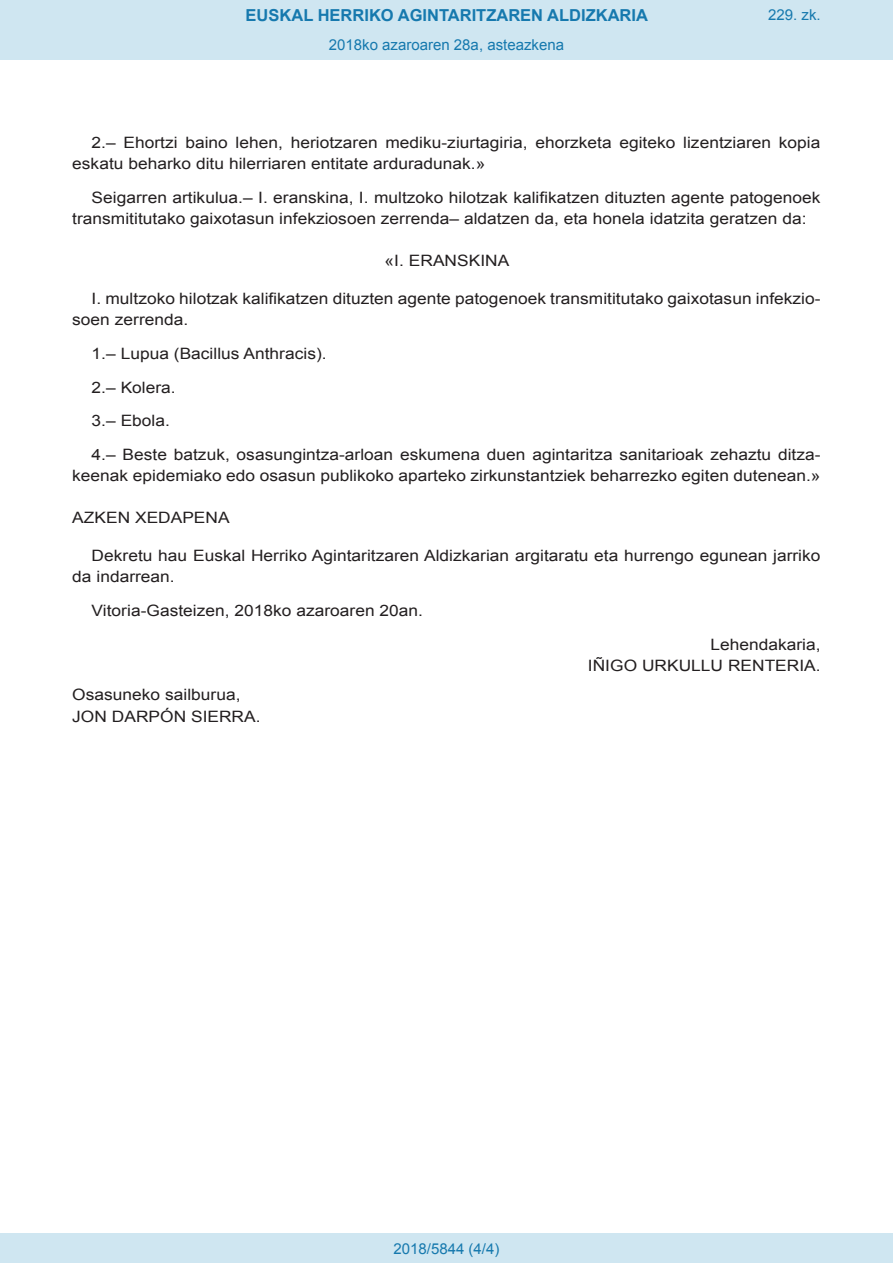
<style>
.page{position:relative;width:893px;height:1263px;background:#fff}
.page>*{position:absolute;margin:0;border:0;box-sizing:border-box;transform-origin:0 0}
.t1{font:700 16.5px "Arial";color:#1679ae}
.BOPVDetalle{font:15.6px/21px "Arial";color:#231f20;scale:1.11 1}
.BOPVFirmaLugFec{font:15.6px "Arial";color:#231f20;scale:1.11 1}
.BOPVNombreLehen2{font:15.6px "Arial";color:#231f20;scale:1.11 1}
.BOPVFirmaPuesto{font:15.6px "Arial";color:#231f20;scale:1.11 1}
.BOPVFirmaNombre{font:15.6px "Arial";color:#231f20;scale:1.11 1}
.BOPVDisposicion{font:15.6px "Arial";color:#231f20;scale:1.11 1}
.BOPVPuestoLehen2{font:15.6px "Arial";color:#231f20;scale:1.11 1}
.BOPVClave{font:15.6px "Arial";color:#231f20;scale:1.11 1}
.Paginacion_Centro{font:15px "Arial";color:#1679ae}
</style>
<div class="page">
<div style="left:0;top:0;width:893px;height:60px;background:#cfe6f1"></div>
<div style="left:0;top:1233px;width:893px;height:30px;background:#cfe6f1"></div>
<p class="t1" style="left:246px;top:4px;width:404px">EUSKAL HERRIKO AGINTARITZAREN ALDIZKARIA</p>
<p class="Paginacion_Centro" style="left:329px;top:35px;width:237px">2018ko azaroaren 28a, asteazkena</p>
<p class="Paginacion_Centro" style="left:768px;top:5px;width:54px">229. zk.</p>
<p class="BOPVDetalle" style="left:72px;top:132px;width:676px;text-indent:19px">2.– Ehortzi baino lehen, heriotzaren mediku-ziurtagiria, ehorzketa egiteko lizentziaren kopia eskatu beharko ditu hilerriaren entitate arduradunak.»</p>
<p class="BOPVDetalle" style="left:72px;top:187px;width:676px;text-indent:19px">Seigarren artikulua.– I. eranskina, I. multzoko hilotzak kalifikatzen dituzten agente patogenoek transmititutako gaixotasun infekziosoen zerrenda– aldatzen da, eta honela idatzita geratzen da:</p>
<p class="BOPVClave" style="left:385px;top:250px;width:114px">«I. ERANSKINA</p>
<p class="BOPVDetalle" style="left:72px;top:288px;width:676px;text-indent:19px">I. multzoko hilotzak kalifikatzen dituzten agente patogenoek transmititutako gaixotasun infekzio&shy;soen zerrenda.</p>
<p class="BOPVDetalle" style="left:92px;top:343px;width:213px">1.– Lupua (Bacillus Anthracis).</p>
<p class="BOPVDetalle" style="left:92px;top:377px;width:77px">2.– Kolera.</p>
<p class="BOPVDetalle" style="left:92px;top:411px;width:72px">3.– Ebola.</p>
<p class="BOPVDetalle" style="left:72px;top:444px;width:676px;text-align:right">4.– Beste batzuk, osasungintza-arloan eskumena duen agintaritza sanitarioak zehaztu ditza&shy;keenak epidemiako edo osasun publikoko aparteko zirkunstantziek beharrezko egiten dutenean.»</p>
<p class="BOPVDisposicion" style="left:72px;top:508px;width:143px">AZKEN XEDAPENA</p>
<p class="BOPVDetalle" style="left:72px;top:546px;width:676px;text-indent:19px">Dekretu hau Euskal Herriko Agintaritzaren Aldizkarian argitaratu eta hurrengo egunean jarriko da indarrean.</p>
<p class="BOPVFirmaLugFec" style="left:92px;top:600px;width:300px">Vitoria-Gasteizen, 2018ko azaroaren 20an.</p>
<p class="BOPVPuestoLehen2" style="left:710px;top:634px;width:101px">Lehendakaria,</p>
<p class="BOPVNombreLehen2" style="left:588px;top:655px;width:211px">IÑIGO URKULLU RENTERIA.</p>
<p class="BOPVFirmaPuesto" style="left:72px;top:685px;width:153px">Osasuneko sailburua,</p>
<p class="BOPVFirmaNombre" style="left:72px;top:706px;width:171px">JON DARPÓN SIERRA.</p>
<p class="Paginacion_Centro" style="left:393px;top:1238px;width:107px">2018/5844 (4/4)</p>
</div>
